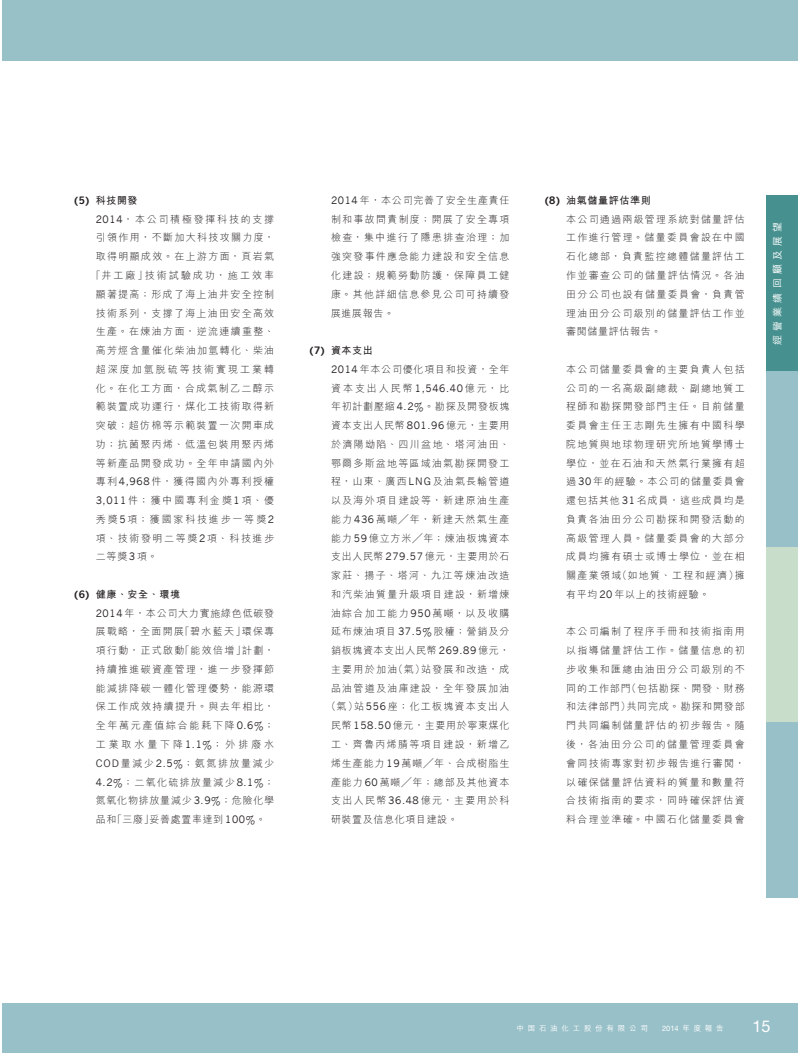
<style>
.page{position:relative;width:798px;height:1053px;background:#fff}
.page>*{position:absolute;margin:0;border:0;box-sizing:border-box;transform-origin:0 0}
.t1{font:16.25px "Helvetica Neue LT Std";color:#fff}
._1__內文{font:300 10px/18.8px "M Hei HK";letter-spacing:.125em;color:#231f20;text-align:justify}
._1__內文-2{font:300 10px "M Hei HK";letter-spacing:.065em;color:#231f20}
._1__內文-3{font:300 10px "M Hei HK";letter-spacing:.09em;color:#231f20}
._1__內文-4{font:700 10px "M Hei HK";letter-spacing:.06em;color:#231f20}
._1__內文-5{font:300 10px "M Hei HK";letter-spacing:.075em;color:#231f20}
._1__內文-6{font:300 10px "M Hei HK";letter-spacing:.2em;color:#231f20}
._1__內文-7{font:300 10px "M Hei HK";letter-spacing:.18em;color:#231f20}
._1__內文-8{font:300 10px "M Hei HK";letter-spacing:.1em;color:#231f20}
._1__內文-9{font:300 10px "M Hei HK";letter-spacing:.175em;color:#231f20}
._1__內文-10{font:300 10px "M Hei HK";letter-spacing:.21em;color:#231f20}
._1__內文-11{font:300 10px "M Hei HK";letter-spacing:.155em;color:#231f20}
._1__內文-12{font:300 10px "M Hei HK";letter-spacing:.06em;color:#231f20}
.t2{font:500 10px "M Hei HK";letter-spacing:.415em;color:#fff}
.t3{font:500 7.5px "M Hei HK";letter-spacing:.5em;color:#fff}
.t4{font:7.5px "Helvetica Neue LT Std";color:#fff}
.s1{font-family:"News Gothic"}
.s2{font-family:"News Gothic";font-weight:400}
.s3{font-family:"M Hei HKS"}
.s4{font-family:"M Hei HK";font-weight:500}
</style>
<div class="page">
<div style="left:2px;top:1003px;width:795px;height:49px;background:#98c0c8"></div>
<div style="left:765px;top:195px;width:32px;height:176px;background:#469190"></div>
<div style="left:765px;top:546px;width:32px;height:176px;background:#c9deca"></div>
<div style="left:765px;top:371px;width:32px;height:175px;background:#98c0c8"></div>
<div style="left:765px;top:722px;width:32px;height:176px;background:#98c0c8"></div>
<p class="_1__內文-4" style="left:74px;top:193px;width:65px"><span class="s1">(5)</span> 科技開發</p>
<p class="_1__內文-9" style="left:96px;top:214px;width:180px"><span class="s2">2014</span>，本公司積極發揮科技的支撐</p>
<p class="_1__內文" style="left:96px;top:228px;width:180px">引領作用，不斷加大科技攻關力度，</p>
<p class="_1__內文" style="left:96px;top:247px;width:180px">取得明顯成效。在上游方面，頁岩氣</p>
<p class="_1__內文-10" style="left:91px;top:270px;width:185px">「井工廠」技術試驗成功，施工效率</p>
<p class="_1__內文" style="left:96px;top:284px;width:180px">顯著提高；形成了海上油井安全控制</p>
<p class="_1__內文" style="left:96px;top:303px;width:180px">技術系列，支撐了海上油田安全高效</p>
<p class="_1__內文" style="left:96px;top:322px;width:180px">生產。在煉油方面，逆流連續重整、</p>
<p class="_1__內文" style="left:96px;top:341px;width:180px">高芳烴含量催化柴油加氫轉化、柴油</p>
<p class="_1__內文-6" style="left:96px;top:364px;width:180px">超深度加氫脫硫等技術實現工業轉</p>
<p class="_1__內文" style="left:96px;top:378px;width:180px">化。在化工方面，合成氣制乙二醇示</p>
<p class="_1__內文" style="left:96px;top:397px;width:180px">範裝置成功運行，煤化工技術取得新</p>
<p class="_1__內文" style="left:96px;top:416px;width:180px">突破；超仿棉等示範裝置一次開車成</p>
<p class="_1__內文" style="left:96px;top:434px;width:180px">功；抗菌聚丙烯、低溫包裝用聚丙烯</p>
<p class="_1__內文" style="left:96px;top:453px;width:180px">等新產品開發成功。全年申請國內外</p>
<p class="_1__內文" style="left:96px;top:472px;width:180px">專利<span class="s2">4,968</span>件，獲得國內外專利授權</p>
<p class="_1__內文-7" style="left:96px;top:495px;width:180px"><span class="s2">3,011</span>件；獲中國專利金獎<span class="s2">1</span>項、優</p>
<p class="_1__內文-7" style="left:96px;top:514px;width:180px">秀獎<span class="s2">5</span>項；獲國家科技進步一等獎<span class="s2">2</span></p>
<p class="_1__內文-11" style="left:96px;top:533px;width:180px">項、技術發明二等獎<span class="s2">2</span>項、科技進步</p>
<p class="_1__內文" style="left:96px;top:547px;width:63px">二等獎 <span class="s2">3</span> 項。</p>
<p class="_1__內文-4" style="left:74px;top:587px;width:107px"><span class="s1">(6)</span> 健康、安全、環境</p>
<p class="_1__內文" style="left:96px;top:603px;width:180px"><span class="s2">2014</span> 年，本公司大力實施綠色低碳發展戰略，全面開展「碧水藍天」環保專項行動，正式啟動「能效倍增」計劃，持續推進碳資產管理，進一步發揮節能減排降碳一體化管理優勢，能源環保工作成效持續提升。與去年相比，全年萬元產值綜合能耗下降<span class="s2">0.6%</span>；工業取水量下降<span class="s2">1.1%</span>；外排廢水<span class="s2">COD</span>量減少<span class="s2">2.5%</span>；氨氮排放量減少<span class="s2">4.2%</span>；二氧化硫排放量減少<span class="s2">8.1%</span>；氮氧化物排放量減少 <span class="s2">3.9%</span>；危險化學品和「三廢」妥善處置率達到 <span class="s2">100%</span>。</p>
<p class="_1__內文" style="left:331px;top:191px;width:180px"><span class="s2">2014</span> 年，本公司完善了安全生產責任制和事故問責制度；開展了安全專項檢查，集中進行了隱患排查治理；加強突發事件應急能力建設和安全信息化建設；規範勞動防護，保障員工健康。其他詳細信息參見公司可持續發展進展報告。</p>
<p class="_1__內文-4" style="left:309px;top:343px;width:65px"><span class="s1">(7)</span> 資本支出</p>
<p class="_1__內文-5" style="left:331px;top:364px;width:180px"><span class="s2">2014</span> 年本公司優化項目和投資，全年</p>
<p class="_1__內文-6" style="left:331px;top:383px;width:180px">資本支出人民幣<span class="s2">1,546.40</span>億元，比</p>
<p class="_1__內文-5" style="left:331px;top:401px;width:180px">年初計劃壓縮 <span class="s2">4.2%</span>。勘探及開發板塊</p>
<p class="_1__內文-2" style="left:331px;top:420px;width:180px">資本支出人民幣 <span class="s2">801.96</span> 億元，主要用</p>
<p class="_1__內文" style="left:331px;top:434px;width:180px">於濟陽坳陷、四川盆地、塔河油田、</p>
<p class="_1__內文" style="left:331px;top:453px;width:180px">鄂爾多斯盆地等區域油氣勘探開發工</p>
<p class="_1__內文" style="left:331px;top:472px;width:180px">程，山東、廣西<span class="s2">LNG</span>及油氣長輸管道</p>
<p class="_1__內文" style="left:331px;top:491px;width:180px">以及海外項目建設等，新建原油生產</p>
<p class="_1__內文" style="left:331px;top:509px;width:180px">能力<span class="s2">436</span>萬噸╱年，新建天然氣生產</p>
<p class="_1__內文-3" style="left:331px;top:533px;width:180px">能力<span class="s2">59</span>億立方米╱年；煉油板塊資本</p>
<p class="_1__內文-2" style="left:331px;top:551px;width:180px">支出人民幣 <span class="s2">279.57</span> 億元，主要用於石</p>
<p class="_1__內文" style="left:331px;top:566px;width:180px">家莊、揚子、塔河、九江等煉油改造</p>
<p class="_1__內文" style="left:331px;top:584px;width:180px">和汽柴油質量升級項目建設，新增煉</p>
<p class="_1__內文" style="left:331px;top:603px;width:180px">油綜合加工能力<span class="s2">950</span>萬噸，以及收購</p>
<p class="_1__內文-8" style="left:331px;top:626px;width:180px">延布煉油項目<span class="s2">37.5%</span>股權；營銷及分</p>
<p class="_1__內文-2" style="left:331px;top:645px;width:180px">銷板塊資本支出人民幣 <span class="s2">269.89</span> 億元，</p>
<p class="_1__內文" style="left:331px;top:659px;width:180px">主要用於加油（氣）站發展和改造，成</p>
<p class="_1__內文" style="left:331px;top:678px;width:180px">品油管道及油庫建設，全年發展加油</p>
<p class="_1__內文" style="left:326px;top:697px;width:185px">（氣）站<span class="s2">556</span>座；化工板塊資本支出人</p>
<p class="_1__內文-2" style="left:331px;top:720px;width:180px">民幣 <span class="s2">158.50</span> 億元，主要用於寧東煤化</p>
<p class="_1__內文" style="left:331px;top:734px;width:180px">工、齊魯丙烯腈等項目建設，新增乙</p>
<p class="_1__內文-3" style="left:331px;top:758px;width:180px">烯生產能力<span class="s2">19</span>萬噸╱年、合成樹脂生</p>
<p class="_1__內文-3" style="left:331px;top:776px;width:180px">產能力<span class="s2">60</span>萬噸╱年；總部及其他資本</p>
<p class="_1__內文" style="left:331px;top:791px;width:180px">支出人民幣<span class="s2">36.48</span>億元，主要用於科</p>
<p class="_1__內文-12" style="left:331px;top:814px;width:128px">研裝置及信息化項目建設。</p>
<p class="_1__內文-4" style="left:544px;top:193px;width:107px"><span class="s1">(8)</span> 油氣儲量評估準則</p>
<p class="_1__內文" style="left:566px;top:209px;width:180px">本公司通過兩級管理系統對儲量評估工作進行管理。儲量委員會設在中國石化總部，負責監控總體儲量評估工作並審查公司的儲量評估情況。各油田分公司也設有儲量委員會，負責管理油田分公司級別的儲量評估工作並審閱儲量評估報告。</p>
<p class="_1__內文" style="left:566px;top:359px;width:180px">本公司儲量委員會的主要負責人包括公司的一名高級副總裁、副總地質工程師和勘探開發部門主任。目前儲量委員會主任王志剛先生擁有中國科學院地質與地球物理研究所地質學博士學位，並在石油和天然氣行業擁有超過<span class="s2">30</span>年的經驗。本公司的儲量委員會還包括其他<span class="s2">31</span>名成員，這些成員均是負責各油田分公司勘探和開發活動的高級管理人員。儲量委員會的大部分成員均擁有碩士或博士學位，並在相關產業領域（如地質、工程和經濟）擁有平均 <span class="s2">20</span> 年以上的技術經驗。</p>
<p class="_1__內文" style="left:566px;top:622px;width:180px">本公司編制了程序手冊和技術指南用以指導儲量評估工作。儲量信息的初步收集和匯總由油田分公司級別的不同的工作部門（包括勘探、開發、財務和法律部門）共同完成。勘探和開發部門共同編制儲量評估的初步報告。隨後，各油田分公司的儲量管理委員會會同技術專家對初步報告進行審閱，以確保儲量評估資料的質量和數量符合技術指南的要求，同時確保評估資料合理並準確。中國石化儲量委員會</p>
<p class="t2" style="left:769px;top:345px;width:125px;rotate:-90deg">經營業績回顧及展望</p>
<p class="t3" style="left:516px;top:1022px;width:133px">中<span class="s3">國</span>石油化工股份有限公司</p>
<p class="t4" style="left:661px;top:1023px;width:63px">2014<span class="s4">年度報告</span></p>
<h1 class="t1" style="left:752px;top:1016px;width:20px">15</h1>
</div>
